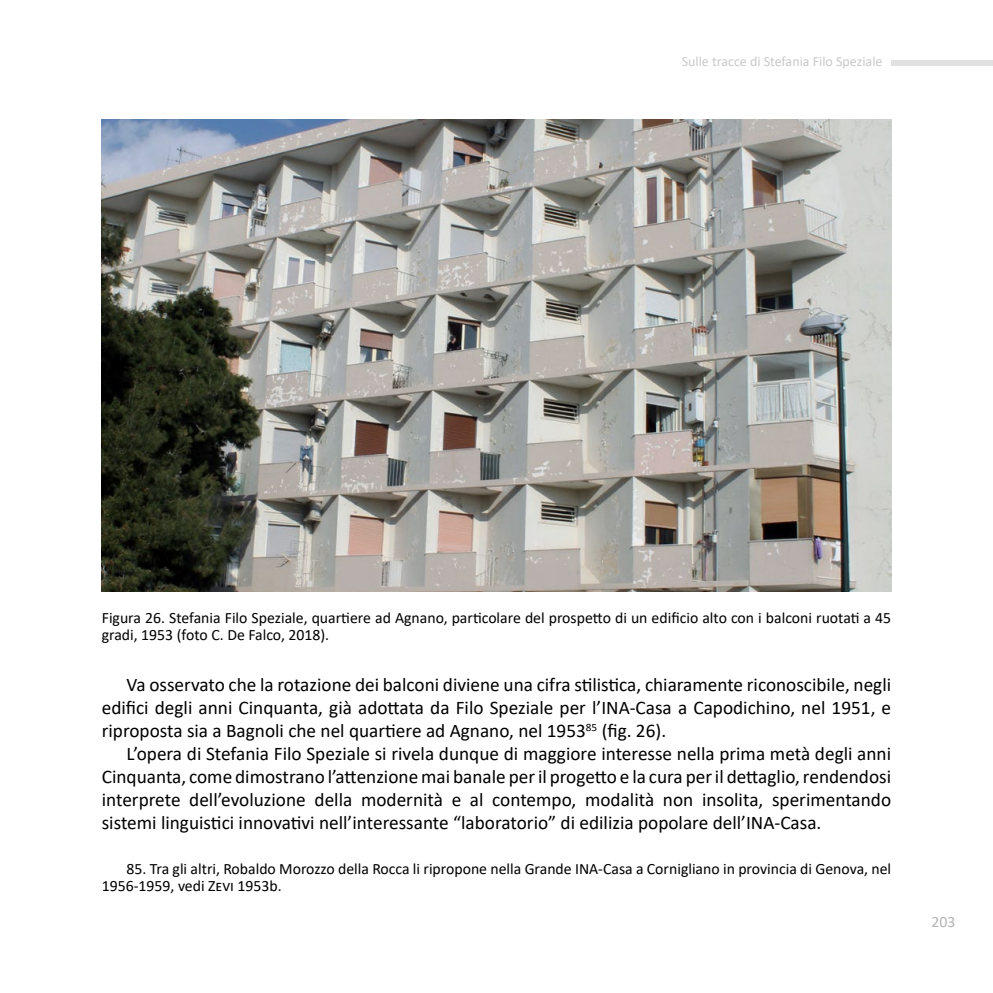
<style>
.page{position:relative;width:993px;height:993px;background:#fff}
.page>*{position:absolute;margin:0;border:0;box-sizing:border-box;transform-origin:0 0}
.t1{font:19.25px/23.1px "Calibri";color:#000;text-align:justify}
.t2{font:15.75px/17.2px "Calibri";color:#000}
.t3{font:15.75px "Calibri";color:#b5b4b4}
.t4{font:14px "Calibri";color:#c9c9c9}
</style>
<div class="page">
<div style="left:890px;top:61px;width:102px;height:5px;background:#e1e1e1"></div>
<img style="left:102px;top:119px;width:788px;height:472px">
<p class="t4" style="left:681px;top:52px;width:202px">Sulle tracce di Stefania Filo Speziale</p>
<p class="t2" style="left:102px;top:608px;width:790px">Figura 26. Stefania Filo Speziale, quartiere ad Agnano, particolare del prospetto di un edificio alto con i balconi ruotati a 45 gradi, 1953 (foto C. De Falco, 2018).</p>
<p class="t1" style="left:102px;top:672px;width:790px;text-indent:25px">Va osservato che la rotazione dei balconi diviene una cifra stilistica, chiaramente riconoscibile, negli edifici degli anni Cinquanta, già adottata da Filo Speziale per l’INA-Casa a Capodichino, nel 1951, e riproposta sia a Bagnoli che nel quartiere ad Agnano, nel 1953<sup>85</sup> (fig. 26).</p>
<p class="t1" style="left:102px;top:741px;width:790px;text-indent:25px">L’opera di Stefania Filo Speziale si rivela dunque di maggiore interesse nella prima metà degli anni Cinquanta, come dimostrano l’attenzione mai banale per il progetto e la cura per il dettaglio, rendendosi interprete dell’evoluzione della modernità e al contempo, modalità non insolita, sperimentando sistemi linguistici innovativi nell’interessante “laboratorio” di edilizia popolare dell’INA-Casa.</p>
<p class="t2" style="left:102px;top:859px;width:790px;text-indent:25px">85. Tra gli altri, Robaldo Morozzo della Rocca li ripropone nella Grande INA-Casa a Cornigliano in provincia di Genova, nel<br>1956-1959, vedi Zevi 1953b.</p>
<p class="t3" style="left:931px;top:910px;width:25px">203</p>
</div>
